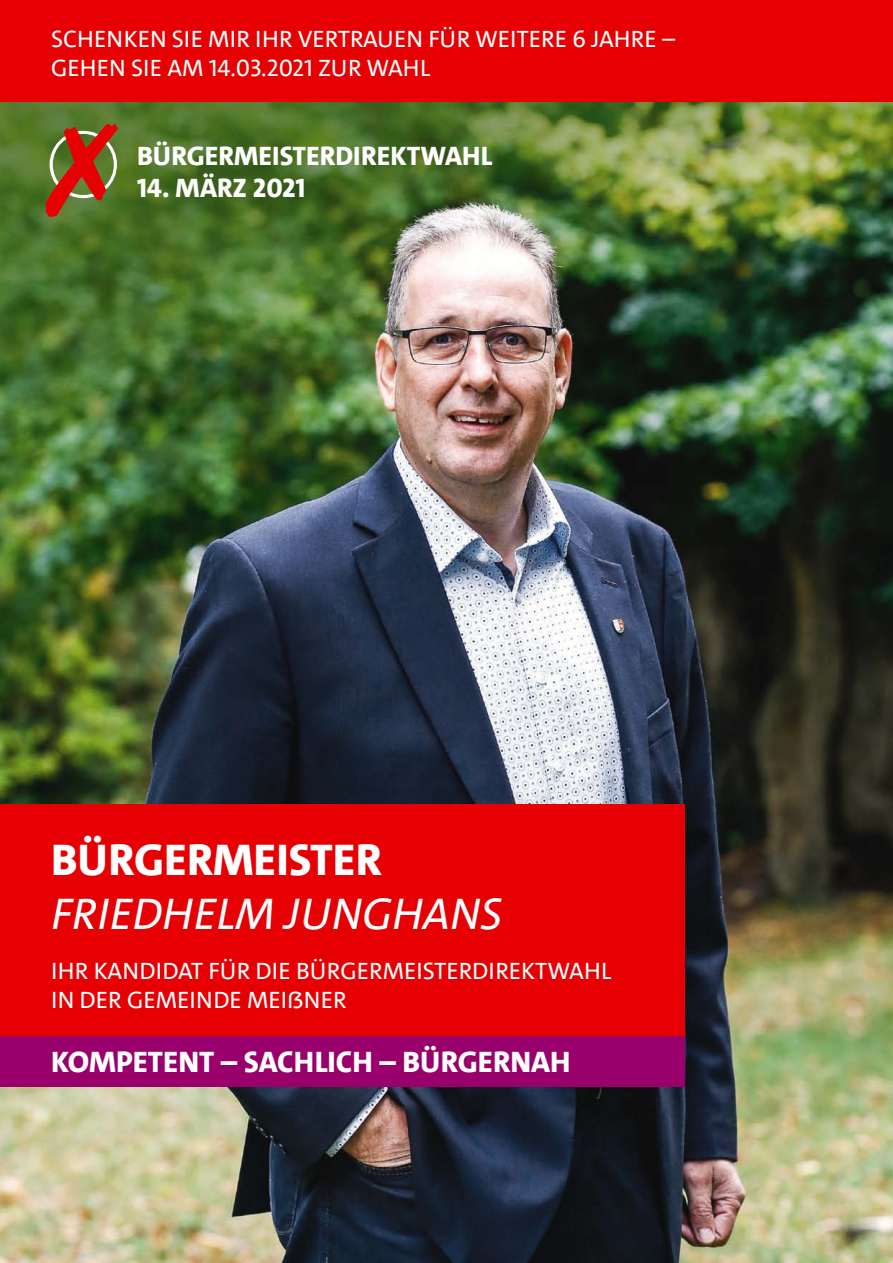
<style>
.page{position:relative;width:893px;height:1263px;background:#fff}
.page>*{position:absolute;margin:0;border:0;box-sizing:border-box;transform-origin:0 0}
.t1{font:italic 45px "SPD The Sans Versal";color:#fff}
.t2{font:800 45px "SPD The Sans Versal";color:#fff}
.t3{font:800 30px "SPD The Sans Versal";color:#fff}
.t4{font:800 27px "SPD The Sans Versal";color:#fff}
.t5{font:24px/28.8px "SPD The Sans Versal";color:#fff}
</style>
<div class="page">
<img style="left:0;top:102px;width:893px;height:1161px">
<div style="left:0;top:804px;width:685px;height:233px;background:#e60003"></div>
<div style="left:0;top:1037px;width:685px;height:50px;background:#9a006c"></div>
<div style="left:0;top:0;width:893px;height:102px;background:#e60003"></div>
<svg style="left:45px;top:122px;width:73px;height:95px;background:#658642"></svg>
<p class="t5" style="left:51px;top:25px;width:626px">SCHENKEN SIE MIR IHR VERTRAUEN FÜR WEITERE 6 JAHRE –<br>GEHEN SIE AM 14.03.2021 ZUR WAHL</p>
<p class="t4" style="left:137px;top:138px;width:357px">BÜRGERMEISTERDIREKTWAHL</p>
<p class="t4" style="left:137px;top:170px;width:170px">14. MÄRZ 2021</p>
<h1 class="t2" style="left:51px;top:831px;width:332px">BÜRGERMEISTER</h1>
<h1 class="t1" style="left:51px;top:885px;width:453px">FRIEDHELM JUNGHANS</h1>
<p class="t5" style="left:51px;top:957px;width:562px">IHR KANDIDAT FÜR DIE BÜRGERMEISTERDIREKTWAHL<br>IN DER GEMEINDE MEIßNER</p>
<p class="t3" style="left:51px;top:1042px;width:521px">KOMPETENT – SACHLICH – BÜRGERNAH</p>
</div>
